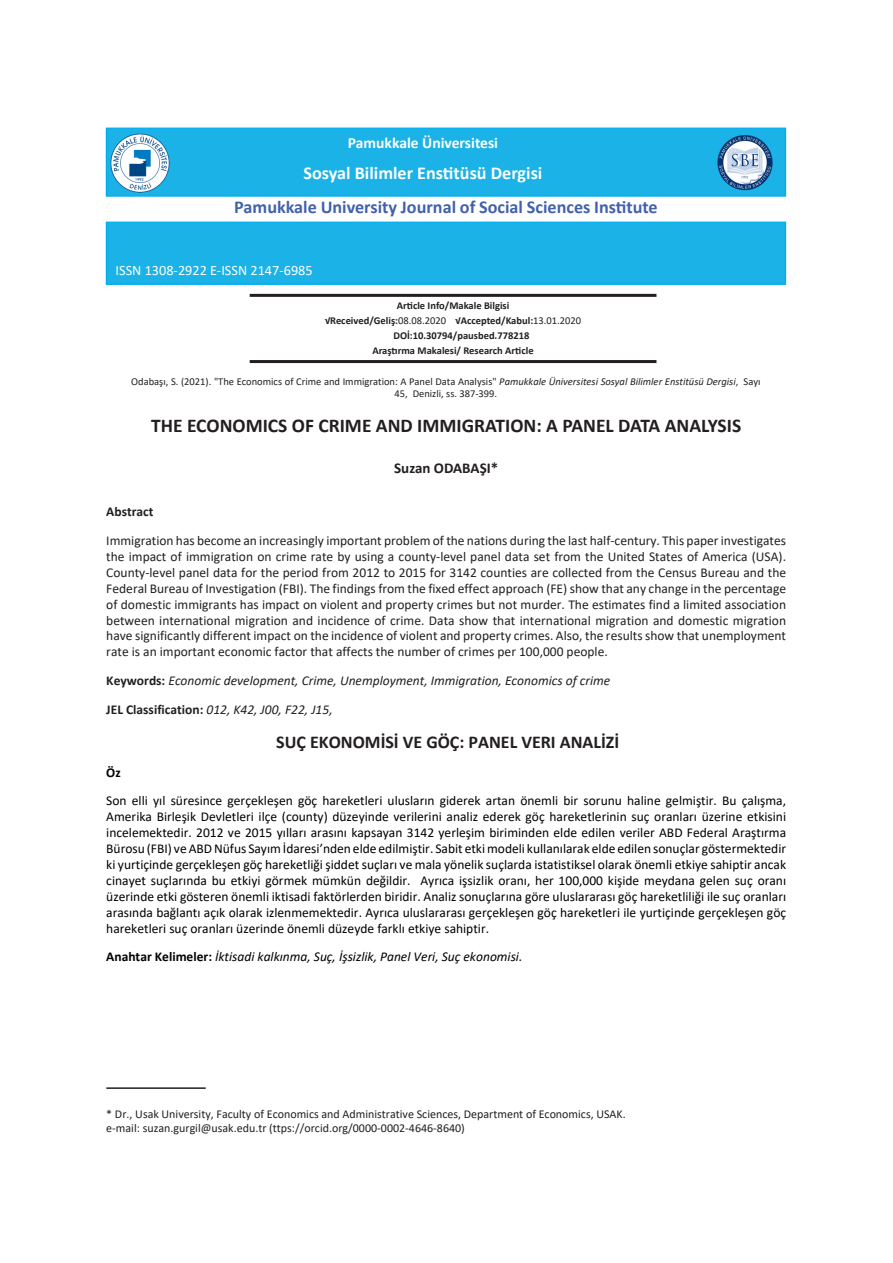
<style>
.page{position:relative;width:893px;height:1263px;background:#fff}
.page>*{position:absolute;margin:0;border:0;box-sizing:border-box;transform-origin:0 0}
.t1{font:700 19.5px "Calibri";color:#231f20}
.t2{font:700 18.15px "Calibri";color:#4161ad}
.t3{font:700 18.15px "Calibri";color:#fff}
.t4{font:700 18px "Calibri";color:#231f20}
.t5{font:700 15.6px "Calibri";color:#fff}
.t6{font:700 15px "Calibri";color:#231f20}
.t7{font:14.25px "Calibri";color:#fff}
.t8{font:13.5px/15.9px "Calibri";color:#000;text-align:justify}
.t9{font:13.5px/15.9px "Calibri";color:#231f20;text-align:justify}
.t10{font:italic 13.5px/28.7px "Calibri";color:#231f20}
.t11{font:italic 13.5px "Calibri";color:#000}
.t12{font:700 13.5px "Calibri";color:#231f20}
.t13{font:700 13.5px "Calibri";color:#000}
.t14{font:12px/13.5px "Calibri";color:#231f20}
.t15{font:10.5px/12px "Calibri";color:#231f20;text-align:center}
.t16{font:700 10.5px "Calibri";color:#231f20}
.s1{font-weight:400}
.s2{font-style:italic}
.s3{font-weight:700;font-style:normal}
</style>
<div class="page">
<hr style="left:250px;top:294px;width:406px;height:3px;background:#231f20">
<hr style="left:250px;top:360px;width:406px;height:3px;background:#231f20">
<div style="left:106px;top:222px;width:680px;height:63px;background:#1ab2e7;border:1px solid #00aeef"></div>
<div style="left:106px;top:128px;width:680px;height:69px;background:#1ab2e7;border:1px solid #00aeef"></div>
<img style="left:717px;top:135px;width:56px;height:56px">
<img style="left:110px;top:133px;width:60px;height:59px">
<hr style="left:106px;top:1087px;width:100px;height:2px;background:#231f20">
<p class="t5" style="left:348px;top:131px;width:152px">Pamukkale Üniversitesi</p>
<h2 class="t3" style="left:304px;top:160px;width:240px">Sosyal Bilimler Enstitüsü Dergisi</h2>
<h2 class="t2" style="left:234px;top:194px;width:425px">Pamukkale University Journal of Social Sciences Institute</h2>
<p class="t7" style="left:116px;top:260px;width:199px">ISSN 1308-2922 E-ISSN 2147-6985</p>
<p class="t16" style="left:397px;top:298px;width:114px">Article Info/Makale Bilgisi</p>
<p class="t16" style="left:325px;top:313px;width:258px">√Received/Geliş:<span class="s1">08.08.2020</span> √Accepted/Kabul:<span class="s1">13.01.2020</span></p>
<p class="t16" style="left:393px;top:328px;width:137px">DOİ:10.30794/pausbed.778218</p>
<p class="t16" style="left:372px;top:343px;width:163px">Araştırma Makalesi/ Research Article</p>
<p class="t15" style="left:131px;top:375px;width:631px">Odabaşı, S. (2021). "The Economics of Crime and Immigration: A Panel Data Analysis" <span class="s2">Pamukkale Üniversitesi Sosyal Bilimler Enstitüsü Dergisi</span>, Sayı<br>45, Denizli, ss. 387-399.</p>
<h1 class="t1" style="left:151px;top:412px;width:592px">THE ECONOMICS OF CRIME AND IMMIGRATION: A PANEL DATA ANALYSIS</h1>
<p class="t6" style="left:394px;top:457px;width:106px">Suzan ODABAŞI*</p>
<p class="t12" style="left:106px;top:502px;width:49px">Abstract</p>
<p class="t9" style="left:106px;top:532px;width:681px">Immigration has become an increasingly important problem of the nations during the last half-century. This paper investigates the impact of immigration on crime rate by using a county-level panel data set from the United States of America (USA).<br>County-level panel data for the period from 2012 to 2015 for 3142 counties are collected from the Census Bureau and the Federal Bureau of Investigation (FBI). The findings from the fixed effect approach (FE) show that any change in the percentage of domestic immigrants has impact on violent and property crimes but not murder. The estimates find a limited association between international migration and incidence of crime. Data show that international migration and domestic migration have significantly different impact on the incidence of violent and property crimes. Also, the results show that unemployment rate is an important economic factor that affects the number of crimes per 100,000 people.</p>
<p class="t10" style="left:106px;top:666px;width:505px"><span class="s3">Keywords:</span> Economic development, Crime, Unemployment, Immigration, Economics of crime<br><span class="s3">JEL Classification:</span> 012, K42, J00, F22, J15,</p>
<h3 class="t4" style="left:276px;top:729px;width:345px">SUÇ EKONOMİSİ VE GÖÇ: PANEL VERI ANALİZİ</h3>
<p class="t13" style="left:106px;top:763px;width:16px">Öz</p>
<p class="t8" style="left:106px;top:792px;width:681px">Son elli yıl süresince gerçekleşen göç hareketleri ulusların giderek artan önemli bir sorunu haline gelmiştir. Bu çalışma, Amerika Birleşik Devletleri ilçe (county) düzeyinde verilerini analiz ederek göç hareketlerinin suç oranları üzerine etkisini incelemektedir. 2012 ve 2015 yılları arasını kapsayan 3142 yerleşim biriminden elde edilen veriler ABD Federal Araştırma Bürosu (FBI) ve ABD Nüfus Sayım İdaresi’nden elde edilmiştir. Sabit etki modeli kullanılarak elde edilen sonuçlar göstermektedir ki yurtiçinde gerçekleşen göç hareketliği şiddet suçları ve mala yönelik suçlarda istatistiksel olarak önemli etkiye sahiptir ancak cinayet suçlarında bu etkiyi görmek mümkün değildir. Ayrıca işsizlik oranı, her 100,000 kişide meydana gelen suç oranı üzerinde etki gösteren önemli iktisadi faktörlerden biridir. Analiz sonuçlarına göre uluslararası göç hareketliliği ile suç oranları arasında bağlantı açık olarak izlenmemektedir. Ayrıca uluslararası gerçekleşen göç hareketleri ile yurtiçinde gerçekleşen göç hareketleri suç oranları üzerinde önemli düzeyde farklı etkiye sahiptir.</p>
<p class="t11" style="left:106px;top:947px;width:418px"><span class="s3">Anahtar Kelimeler:</span> İktisadi kalkınma, Suç, İşsizlik, Panel Veri, Suç ekonomisi.</p>
<p class="t14" style="left:106px;top:1107px;width:521px">* Dr., Usak University, Faculty of Economics and Administrative Sciences, Department of Economics, USAK. e-mail: suzan.gurgil@usak.edu.tr (ttps://orcid.org/0000-0002-4646-8640)</p>
</div>
